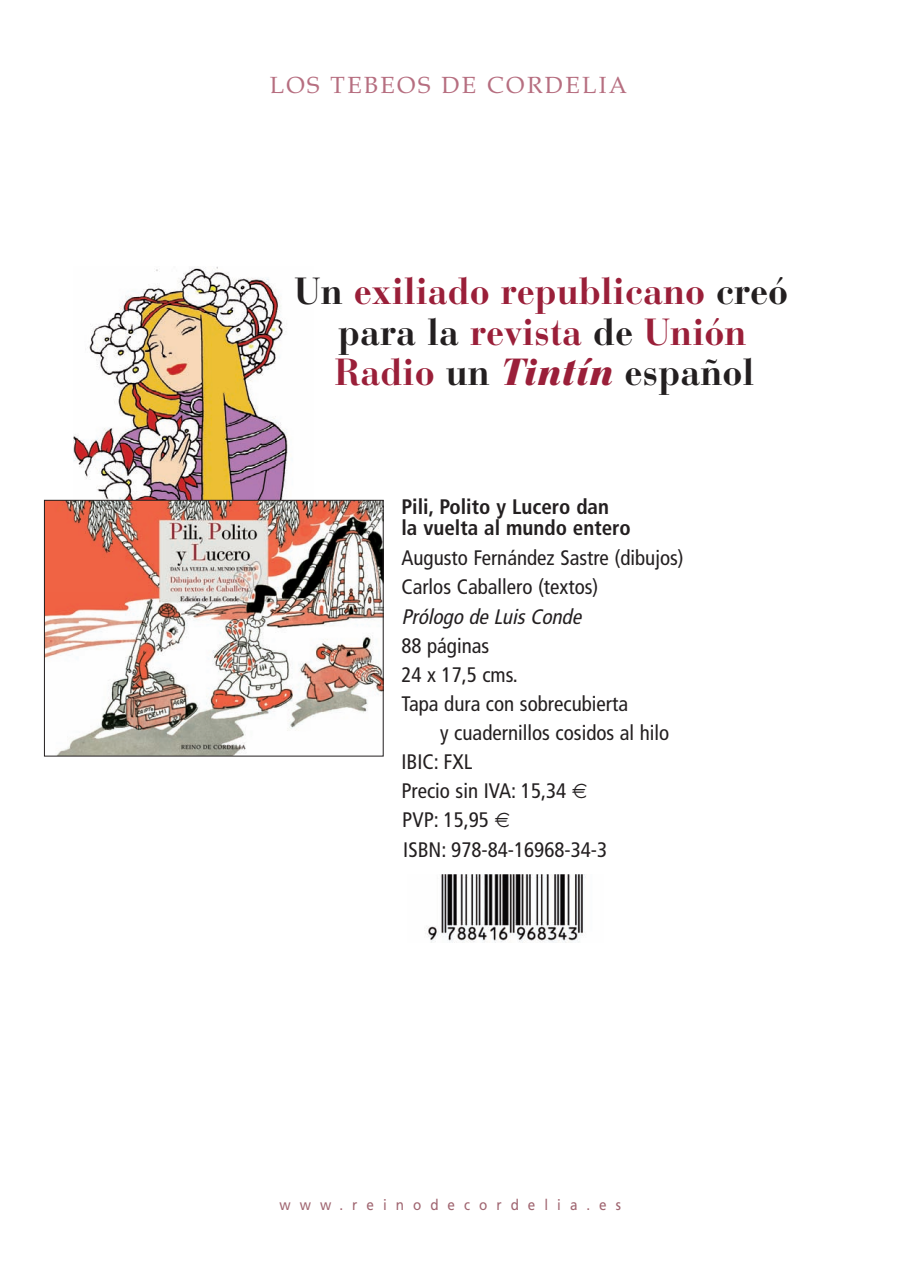
<style>
.page{position:relative;width:897px;height:1264px;background:#fff}
.page>*{position:absolute;margin:0;border:0;box-sizing:border-box;transform-origin:0 0}
.t1{font:700 37.5px/40.5px "Bauer Bodoni";color:#9a1f39;text-align:center;scale:.96 1}
.t2{font:23.4px "Book Antiqua";letter-spacing:.1em;color:#b66e80}
.t3{font:condensed 21px/29.1px "Frutiger";color:#231f20}
.t4{font:700 condensed 21px/21px "Frutiger";color:#231f20}
.t5{font:italic condensed 21px "Frutiger";color:#231f20}
.t6{font:15px "Frutiger";letter-spacing:.665em;color:#a06671;scale:.9 1}
.s1{color:#231f20}
.s2{font-weight:900;font-style:italic}
</style>
<div class="page">
<img style="left:74px;top:266px;width:239px;height:234px">
<img style="left:46px;top:502px;width:335px;height:252px">
<div style="left:44px;top:500px;width:339px;height:256px;border:1px solid #231f20"></div>
<img style="left:427px;top:874px;width:159px;height:69px">
<p class="t2" style="left:270px;top:72px;width:359px">LOS TEBEOS DE CORDELIA</p>
<h1 class="t1" style="left:294px;top:276px;width:515px"><span class="s1">Un</span> exiliado republicano <span class="s1">creó para la</span> revista <span class="s1">de</span> Unión<br>Radio <span class="s1">un</span> <span class="s2">Tintín</span> <span class="s1">español</span></h1>
<p class="t4" style="left:401px;top:498px;width:231px">Pili, Polito y Lucero dan<br>la vuelta al mundo entero</p>
<p class="t3" style="left:401px;top:545px;width:284px">Augusto Fernández Sastre (dibujos)<br>Carlos Caballero (textos)</p>
<p class="t5" style="left:401px;top:608px;width:185px">Prólogo de LuisConde</p>
<p class="t3" style="left:401px;top:632px;width:89px">88 páginas</p>
<p class="t3" style="left:401px;top:661px;width:118px">24 x 17,5 cms.</p>
<p class="t3" style="left:401px;top:691px;width:228px">Tapa dura con sobrecubierta</p>
<p class="t3" style="left:440px;top:720px;width:231px">y cuadernillos cosidos al hilo</p>
<p class="t3" style="left:401px;top:749px;width:72px">IBIC: FXL</p>
<p class="t3" style="left:401px;top:778px;width:166px">Precio sin IVA: 15,34</p>
<p class="t3" style="left:402px;top:807px;width:88px">PVP: 15,95</p>
<p class="t3" style="left:403px;top:837px;width:205px">ISBN: 978-84-16968-34-3</p>
<p class="t6" style="left:279px;top:1198px;width:381px">www.reinodecordelia.es</p>
</div>
